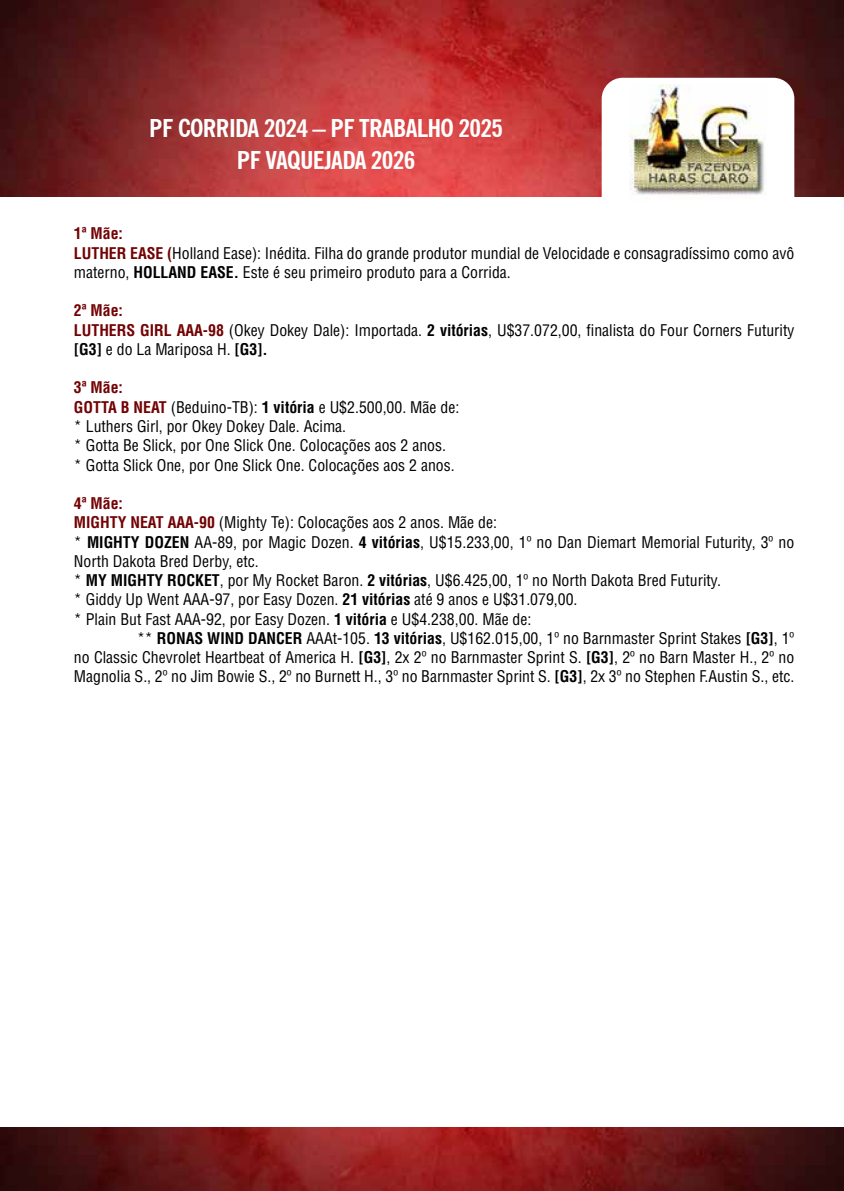
<style>
.page{position:relative;width:844px;height:1191px;background:#fff}
.page>*{position:absolute;margin:0;border:0;box-sizing:border-box;transform-origin:0 0}
.t1{font:700 condensed 24.5px/31.5px "News Gothic BT";letter-spacing:-.025em;color:#fff;text-align:center;scale:1.1 1}
.t2{font:condensed 15.75px/19.2px "Helvetica LT Std";color:#000}
.t3{font:700 condensed 15.75px "Helvetica LT Std";color:#720203}
.s1{font-weight:700;color:#720203}
.s2{font-weight:700}
</style>
<div class="page">
<img style="left:0;top:0;width:843px;height:197px">
<img style="left:0;top:1127px;width:843px;height:64px">
<svg style="left:601px;top:78px;width:193px;height:119px"></svg>
<img style="left:629px;top:84px;width:137px;height:116px">
<h1 class="t1" style="left:149px;top:113px;width:323px">PF CORRIDA 2024 – PF TRABALHO 2025<br>PF VAQUEJADA 2026</h1>
<p class="t2" style="left:74px;top:224px;width:721px"><span class="s1">1ª Mãe:<br>LUTHER EASE (</span>Holland Ease): Inédita. Filha do grande produtor mundial de Velocidade e consagradíssimo como avô materno, <span class="s2">HOLLAND EASE.</span> Este é seu primeiro produto para a Corrida.</p>
<p class="t2" style="left:74px;top:301px;width:721px"><span class="s1">2ª Mãe:<br>LUTHERS GIRL AAA-98</span> (Okey Dokey Dale): Importada. <span class="s2">2 vitórias</span>, U$37.072,00, finalista do Four Corners Futurity <span class="s2">[G3]</span> e do La Mariposa H. <span class="s2">[G3].</span></p>
<p class="t2" style="left:74px;top:378px;width:386px"><span class="s1">3ª Mãe:<br>GOTTA B NEAT</span> (Beduino-TB): <span class="s2">1 vitória</span> e U$2.500,00. Mãe de: * Luthers Girl, por Okey Dokey Dale. Acima.<br>* Gotta Be Slick, por One Slick One. Colocações aos 2 anos.<br>* Gotta Slick One, por One Slick One. Colocações aos 2 anos.</p>
<p class="t3" style="left:74px;top:493px;width:50px">4ª Mãe:</p>
<p class="t2" style="left:74px;top:513px;width:424px"><span class="s1">MIGHTY NEAT AAA-90</span> (Mighty Te): Colocações aos 2 anos. Mãe de:</p>
<p class="t2" style="left:74px;top:532px;width:721px">* <span class="s2">MIGHTY DOZEN</span> AA-89, por Magic Dozen. <span class="s2">4 vitórias</span>, U$15.233,00, 1º no Dan Diemart Memorial Futurity, 3º no</p>
<p class="t2" style="left:74px;top:551px;width:186px">North Dakota Bred Derby, etc.</p>
<p class="t2" style="left:74px;top:570px;width:648px">* <span class="s2">MY MIGHTY ROCKET</span>, por My Rocket Baron. <span class="s2">2 vitórias</span>, U$6.425,00, 1º no North Dakota Bred Futurity.</p>
<p class="t2" style="left:74px;top:590px;width:505px">* Giddy Up Went AAA-97, por Easy Dozen. <span class="s2">21 vitórias</span> até 9 anos e U$31.079,00.</p>
<p class="t2" style="left:74px;top:609px;width:459px">* Plain But Fast AAA-92, por Easy Dozen. <span class="s2">1 vitória</span> e U$4.238,00. Mãe de:</p>
<p class="t2" style="left:137px;top:628px;width:658px">** <span class="s2">RONAS WIND DANCER</span> AAAt-105. <span class="s2">13 vitórias</span>, U$162.015,00, 1º no Barnmaster Sprint Stakes <span class="s2">[G3]</span>, 1º</p>
<p class="t2" style="left:74px;top:647px;width:721px">no Classic Chevrolet Heartbeat of America H. <span class="s2">[G3]</span>, 2x 2º no Barnmaster Sprint S. <span class="s2">[G3]</span>, 2º no Barn Master H., 2º no</p>
<p class="t2" style="left:74px;top:667px;width:721px">Magnolia S., 2º no Jim Bowie S., 2º no Burnett H., 3º no Barnmaster Sprint S. <span class="s2">[G3]</span>, 2x 3º no Stephen F.Austin S., etc.</p>
</div>
